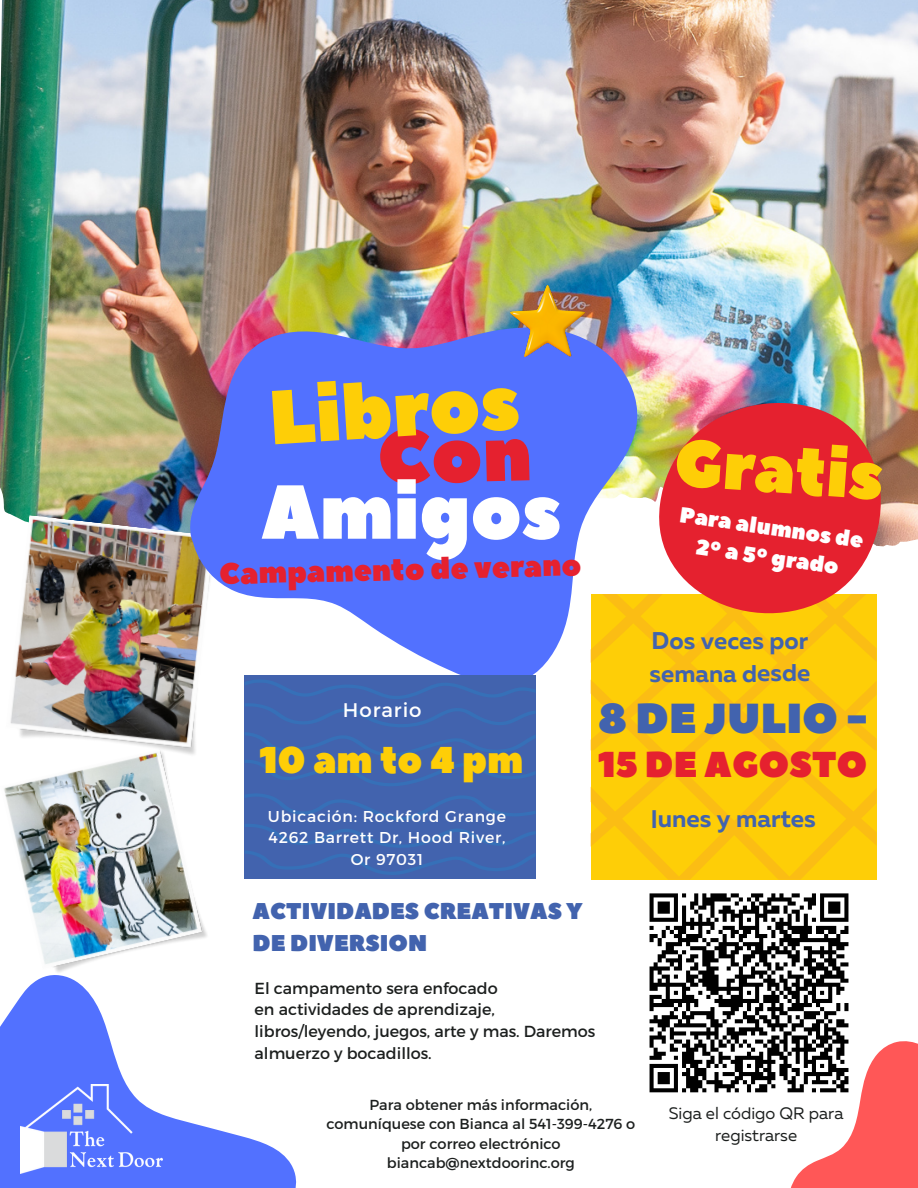
<style>
.page{position:relative;width:918px;height:1188px;background:#fff}
.page>*{position:absolute;margin:0;border:0;box-sizing:border-box;transform-origin:0 0}
.t1{font:76.35px "Peace Sans";color:#fff}
.t2{font:76.2px "Peace Sans";color:#fece07}
.t3{font:66.15px "Peace Sans";color:#fece07}
.t4{font:41.85px "Peace Sans";color:#4263ae}
.t5{font:37.35px "Peace Sans";letter-spacing:.1em;color:#fece07}
.t6{font:36px "Peace Sans";color:#e5212f}
.t7{font:29.55px "Peace Sans";color:#e5212f}
.t8{font:700 24.45px "Muller";color:#4263ae}
.t9{font:700 24.15px "Muller";color:#4263ae}
.t10{font:22.8px/31.8px "Peace Sans";color:#4263ae}
.t11{font:21.75px "Peace Sans";color:#fff}
.t12{font:19.65px "Montserrat";letter-spacing:.05em;color:#fff}
.t13{font:16.65px/22.5px "Muller";color:#1c1f1e;text-align:center}
.t14{font:16.05px/21.8px "Montserrat";color:#1c1f1e}
.t15{font:15.75px/21.6px "Montserrat";letter-spacing:.05em;color:#fff;text-align:center}
.t16{font:14.55px/19.5px "Montserrat";color:#1c1f1e;text-align:center}
</style>
<div class="page">
<img style="left:0;top:0;width:918px;height:879px">
<img style="left:214px;top:0;width:704px;height:476px">
<svg style="left:0;top:979px;width:297px;height:209px"></svg>
<img style="left:4px;top:515px;width:219px;height:245px">
<img style="left:0;top:747px;width:212px;height:232px">
<img style="left:133px;top:188px;width:573px;height:568px">
<img style="left:510px;top:286px;width:75px;height:71px">
<img style="left:21px;top:1085px;width:142px;height:89px">
<svg style="left:591px;top:594px;width:286px;height:286px;background:#fdc90a"></svg>
<svg style="left:659px;top:403px;width:222px;height:210px;background:#e3423d"></svg>
<div style="left:245px;top:676px;width:291px;height:203px;background:#4263ae"></div>
<svg style="left:245px;top:680px;width:290px;height:195px"></svg>
<svg style="left:649px;top:893px;width:269px;height:295px"></svg>
<div style="left:379px;top:427px;width:151px;height:58px;background:#5271ff"></div>
<h6 class="t2" style="left:265px;top:368px;width:252px;rotate:-4deg">Libros</h6>
<p class="t1" style="left:261px;top:462px;width:302px">Amigos</p>
<p class="t7" style="left:219px;top:553px;width:364px;rotate:-1deg">Campamento de verano</p>
<p class="t12" style="left:343px;top:698px;width:80px">Horario</p>
<p class="t5" style="left:259px;top:735px;width:265px">10amto4pm</p>
<p class="t3" style="left:677px;top:419px;width:211px;rotate:4deg">Gratis</p>
<p class="t11" style="left:682px;top:500px;width:187px;rotate:8deg">Para alumnos de</p>
<h3 class="t11" style="left:698px;top:532px;width:146px;rotate:8deg">2° a 5° grado</h3>
<p class="t9" style="left:651px;top:630px;width:158px">Dos veces por</p>
<p class="t9" style="left:650px;top:663px;width:162px">semana desde</p>
<p class="t4" style="left:598px;top:691px;width:270px">8 DE JULIO -</p>
<p class="t6" style="left:598px;top:741px;width:271px">15 DE AGOSTO</p>
<p class="t15" style="left:268px;top:805px;width:240px">Ubicación: Rockford Grange</p>
<h4 class="t8" style="left:651px;top:809px;width:166px">lunes y martes</h4>
<h5 class="t15" style="left:269px;top:826px;width:238px">4262 Barrett Dr, Hood River,<br>Or 97031</h5>
<p class="t10" style="left:253px;top:896px;width:331px">ACTIVIDADES CREATIVAS Y<br>DE DIVERSION</p>
<p class="t14" style="left:255px;top:976px;width:245px">El campamento sera enfocado</p>
<p class="t14" style="left:255px;top:998px;width:342px">en actividades de aprendizaje, libros/leyendo, juegos, arte y mas. Daremos almuerzo y bocadillos.</p>
<p class="t16" style="left:326px;top:1094px;width:310px">Para obtener más información, comuníquese con Bianca al 541-399-4276 o por correo electrónico biancab@nextdoorinc.org</p>
<p class="t13" style="left:669px;top:1103px;width:176px">Siga el código QR para registrarse</p>
</div>
